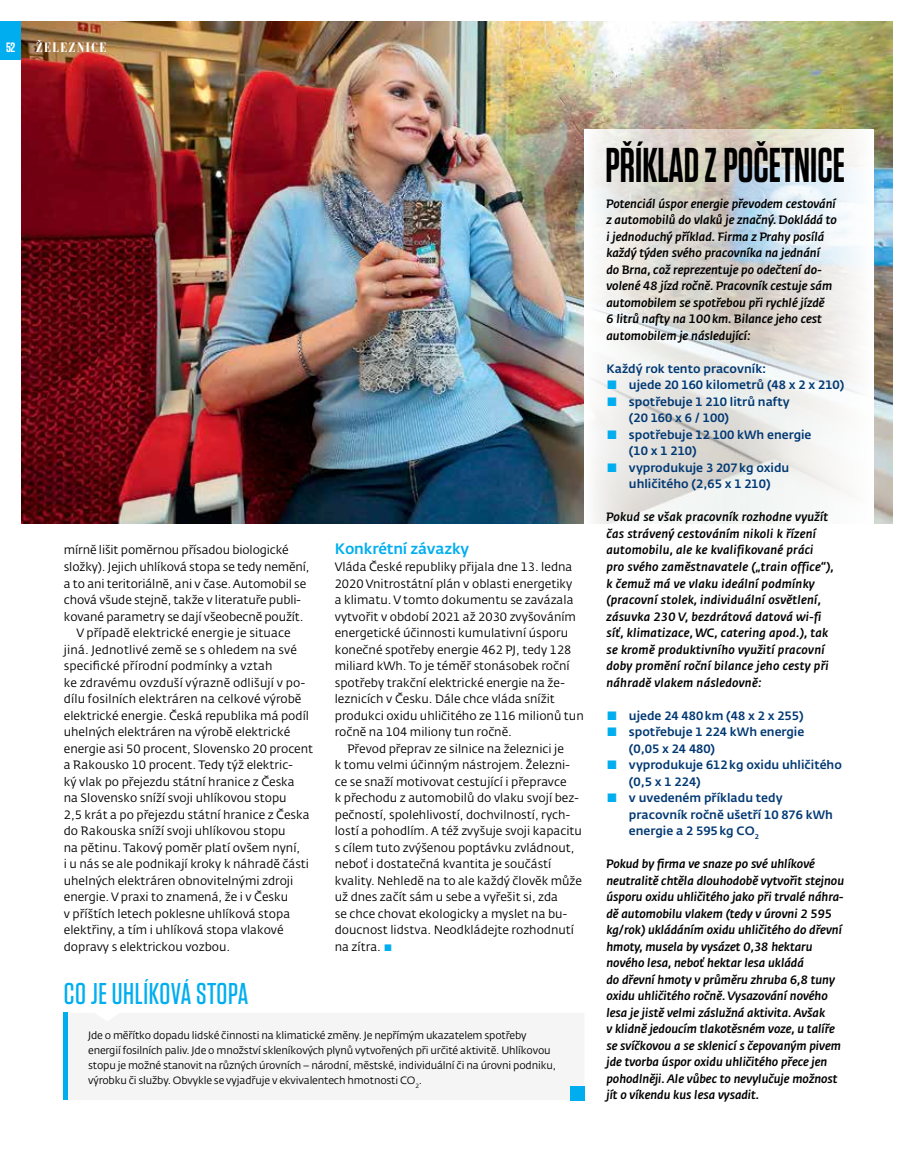
<style>
.page{position:relative;width:915px;height:1149px;background:#fff}
.page>*{position:absolute;margin:0;border:0;box-sizing:border-box;transform-origin:0 0}
.t1{font:600 48.75px "Tungsten";color:#000;scale:.85 1}
.t2{font:500 30px "Tungsten";letter-spacing:.02em;color:#00aeef}
.t3{font:500 15px "CD Fedra";letter-spacing:-.01em;color:#00aeef}
.t4{font:700 condensed 13.5px "Bauer Bodoni OT";letter-spacing:.1em;color:#fff}
.t5{font:600 13.5px "Tungsten";color:#fff}
.t6{font:12px "CD Fedra";color:#000}
.t7{font:italic 500 12px/16.5px "CD Fedra";color:#000}
.t8{font:italic 500 12px/16.5px "CD Fedra";letter-spacing:.02em;color:#000}
.t9{font:500 12px/16.5px "CD Fedra";color:#003873}
.t10{font:10.5px/15px "CD Fedra";letter-spacing:-.015em;color:#000}
.s1{color:#00aeef}
</style>
<div class="page">
<img style="left:22px;top:21px;width:870px;height:502px">
<svg style="left:736px;top:129px;width:137px;height:395px"></svg>
<svg style="left:584px;top:129px;width:152px;height:395px"></svg>
<div style="left:0;top:21px;width:21px;height:39px;background:#00aeef"></div>
<hr style="left:64px;top:1012px;width:4px;height:87px;background:#00aeef">
<div style="left:570px;top:1085px;width:14px;height:14px;background:#00aeef"></div>
<p class="t5" style="left:6px;top:40px;width:11px">52</p>
<p class="t4" style="left:36px;top:39px;width:72px">ŽELEZNICE</p>
<p class="t6" style="left:64px;top:543px;width:226px">mírně lišit poměrnou přísadou biologické</p>
<p class="t6" style="left:64px;top:559px;width:247px">složky). Jejich uhlíková stopa se tedy nemění,</p>
<p class="t6" style="left:64px;top:576px;width:244px">a to ani teritoriálně, ani v čase. Automobil se</p>
<p class="t6" style="left:64px;top:592px;width:238px">chová všude stejně, takže v literatuře publi-</p>
<p class="t6" style="left:64px;top:609px;width:241px">kované parametry se dají všeobecně použít.</p>
<p class="t6" style="left:77px;top:625px;width:215px">V případě elektrické energie je situace</p>
<p class="t6" style="left:64px;top:642px;width:234px">jiná. Jednotlivé země se s ohledem na své</p>
<p class="t6" style="left:64px;top:658px;width:210px">specifické přírodní podmínky a vztah</p>
<p class="t6" style="left:64px;top:675px;width:243px">ke zdravému ovzduší výrazně odlišují v po-</p>
<p class="t6" style="left:64px;top:691px;width:239px">dílu fosilních elektráren na celkové výrobě</p>
<p class="t6" style="left:64px;top:708px;width:247px">elektrické energie. Česká republika má podíl</p>
<p class="t6" style="left:64px;top:724px;width:228px">uhelných elektráren na výrobě elektrické</p>
<p class="t6" style="left:64px;top:741px;width:251px">energie asi 50 procent, Slovensko 20 procent</p>
<p class="t6" style="left:64px;top:757px;width:230px">a Rakousko 10 procent. Tedy týž elektric-</p>
<p class="t6" style="left:64px;top:774px;width:232px">ký vlak po přejezdu státní hranice z Česka</p>
<p class="t6" style="left:64px;top:790px;width:224px">na Slovensko sníží svoji uhlíkovou stopu</p>
<p class="t6" style="left:64px;top:807px;width:247px">2,5 krát a po přejezdu státní hranice z Česka</p>
<p class="t6" style="left:64px;top:823px;width:223px">do Rakouska sníží svoji uhlíkovou stopu</p>
<p class="t6" style="left:64px;top:840px;width:238px">na pětinu. Takový poměr platí ovšem nyní,</p>
<p class="t6" style="left:64px;top:856px;width:247px">i u nás se ale podnikají kroky k náhradě části</p>
<p class="t6" style="left:64px;top:873px;width:231px">uhelných elektráren obnovitelnými zdroji</p>
<p class="t6" style="left:64px;top:889px;width:226px">energie. Vpraxi to znamená, že i v Česku</p>
<p class="t6" style="left:64px;top:906px;width:228px">v příštích letech poklesne uhlíková stopa</p>
<p class="t6" style="left:64px;top:922px;width:221px">elektřiny, a tím i uhlíková stopa vlakové</p>
<p class="t6" style="left:64px;top:939px;width:168px">dopravy s elektrickou vozbou.</p>
<p class="t3" style="left:334px;top:539px;width:136px">Konkrétní závazky</p>
<p class="t6" style="left:334px;top:559px;width:239px">Vláda České republiky přijala dne 13. ledna</p>
<p class="t6" style="left:334px;top:576px;width:239px">2020 Vnitrostátní plán v oblasti energetiky</p>
<p class="t6" style="left:334px;top:592px;width:240px">a klimatu. Vtomto dokumentu se zavázala</p>
<p class="t6" style="left:334px;top:609px;width:243px">vytvořit v období 2021 až 2030 zvyšováním</p>
<p class="t6" style="left:334px;top:625px;width:235px">energetické účinnosti kumulativní úsporu</p>
<p class="t6" style="left:334px;top:642px;width:238px">konečné spotřeby energie 462 PJ, tedy 128</p>
<p class="t6" style="left:334px;top:658px;width:236px">miliard kWh. To je téměř stonásobek roční</p>
<p class="t6" style="left:334px;top:675px;width:231px">spotřeby trakční elektrické energie na že-</p>
<p class="t6" style="left:334px;top:691px;width:221px">leznicích v Česku. Dále chce vláda snížit</p>
<p class="t6" style="left:334px;top:708px;width:250px">produkci oxidu uhličitého ze 116 milionů tun</p>
<p class="t6" style="left:334px;top:724px;width:179px">ročně na 104 miliony tun ročně.</p>
<p class="t6" style="left:347px;top:741px;width:218px">Převod přeprav ze silnice na železnici je</p>
<p class="t6" style="left:334px;top:757px;width:236px">k tomu velmi účinným nástrojem. Železni-</p>
<p class="t6" style="left:334px;top:774px;width:233px">ce se snaží motivovat cestující i přepravce</p>
<p class="t6" style="left:334px;top:790px;width:245px">k přechodu z automobilů do vlaku svojí bez-</p>
<p class="t6" style="left:334px;top:807px;width:237px">pečností, spolehlivostí, dochvilností, rych-</p>
<p class="t6" style="left:334px;top:823px;width:249px">lostí a pohodlím. A též zvyšuje svoji kapacitu</p>
<p class="t6" style="left:334px;top:840px;width:241px">s cílem tuto zvýšenou poptávku zvládnout,</p>
<p class="t6" style="left:334px;top:856px;width:218px">neboť i dostatečná kvantita je součástí</p>
<p class="t6" style="left:334px;top:873px;width:249px">kvality. Nehledě na to ale každý člověk může</p>
<p class="t6" style="left:334px;top:889px;width:225px">už dnes začít sám u sebe a vyřešit si, zda</p>
<p class="t6" style="left:334px;top:906px;width:234px">se chce chovat ekologicky a myslet na bu-</p>
<p class="t6" style="left:334px;top:922px;width:241px">doucnost lidstva. Neodkládejte rozhodnutí</p>
<p class="t6" style="left:334px;top:939px;width:59px">na zítra. <span class="s1">▪</span></p>
<h2 class="t2" style="left:64px;top:977px;width:186px">CO JE UHLÍKOVÁ STOPA</h2>
<p class="t10" style="left:88px;top:1028px;width:469px">Jde o měřítko dopadu lidské činnosti na klimatické změny. Je nepřímým ukazatelem spotřeby energií fosilních paliv. Jde o množství skleníkových plynů vytvořených při určité aktivitě. Uhlíkovou stopu je možné stanovit na různých úrovních – národní, městské, individuální či na úrovni podniku, výrobku či služby. Obvykle se vyjadřuje v ekvivalentech hmotnosti CO<sub>2</sub>.</p>
<h1 class="t1" style="left:605px;top:139px;width:283px">PŘÍKLAD Z POČETNICE</h1>
<p class="t7" style="left:606px;top:195px;width:232px">Potenciál úspor energie převodem cestování z automobilů do vlaků je značný. Dokládá to i jednoduchý příklad. Firma z Prahy posílá každý týden svého pracovníka na jednání<br>do Brna, což reprezentuje po odečtení do&shy;volené 48 jízd ročně. Pracovník cestuje sám automobilem se spotřebou při rychlé jízdě<br>6 litrů nafty na 100km. Bilance jeho cest automobilem je následující:</p>
<p class="t9" style="left:606px;top:360px;width:161px">Každý rok tento pracovník:</p>
<p class="t9" style="left:606px;top:377px;width:239px"><span class="s1">■</span> ujede 20 160 kilometrů (48 x 2 x 210)</p>
<p class="t9" style="left:628px;top:393px;width:162px;text-indent:-22px"><span class="s1">■</span> spotřebuje 1 210 litrů nafty (20 160 x 6 / 100)</p>
<p class="t9" style="left:628px;top:426px;width:184px;text-indent:-22px"><span class="s1">■</span> spotřebuje 12 100 kWh energie (10 x 1 210)</p>
<p class="t9" style="left:606px;top:459px;width:184px;text-align:center"><span class="s1">■</span> vyprodukuje 3 207kg oxidu uhličitého (2,65 x 1 210)</p>
<p class="t8" style="left:606px;top:509px;width:229px">Pokud se však pracovník rozhodne využít čas strávený cestováním nikoli k řízení automobilu, ale ke kvalifikované práci pro svého zaměstnavatele („train office“), k čemuž má ve vlaku ideální podmínky (pracovní stolek, individuální osvětlení, zásuvka 230 V, bezdrátová datová wi-fi síť, klimatizace, WC, catering apod.), tak se kromě produktivního využití pracovní doby promění roční bilance jeho cesty při náhradě vlakem následovně:</p>
<p class="t9" style="left:606px;top:707px;width:199px"><span class="s1">■</span> ujede 24 480km (48 x 2 x 255)</p>
<p class="t9" style="left:628px;top:723px;width:177px;text-indent:-22px"><span class="s1">■</span> spotřebuje 1 224 kWh energie (0,05 x 24 480)</p>
<p class="t9" style="left:628px;top:756px;width:214px;text-indent:-22px"><span class="s1">■</span> vyprodukuje 612kg oxidu uhličitého (0,5 x 1 224)</p>
<p class="t9" style="left:628px;top:789px;width:205px;text-indent:-22px"><span class="s1">■</span> v uvedeném příkladu tedy pracovník ročně ušetří 10 876 kWh energie a 2 595kg CO<sub>2</sub></p>
<p class="t7" style="left:606px;top:855px;width:239px">Pokud by firma ve snaze po své uhlíkové neutralitě chtěla dlouhodobě vytvořit stejnou úsporu oxidu uhličitého jako při trvalé náhra&shy;dě automobilu vlakem (tedy v úrovni 2 595 kg/rok) ukládáním oxidu uhličitého do dřevní hmoty, musela by vysázet 0,38 hektaru nového lesa, neboť hektar lesa ukládá<br>do dřevní hmoty v průměru zhruba 6,8 tuny oxidu uhličitého ročně. Vysazování nového lesa je jistě velmi záslužná aktivita. Avšak<br>v klidně jedoucím tlakotěsném voze, u talíře se svíčkovou a se sklenicí s čepovaným pivem jde tvorba úspor oxidu uhličitého přece jen pohodlněji. Ale vůbec to nevylučuje možnost jít o víkendu kus lesa vysadit.</p>
</div>
